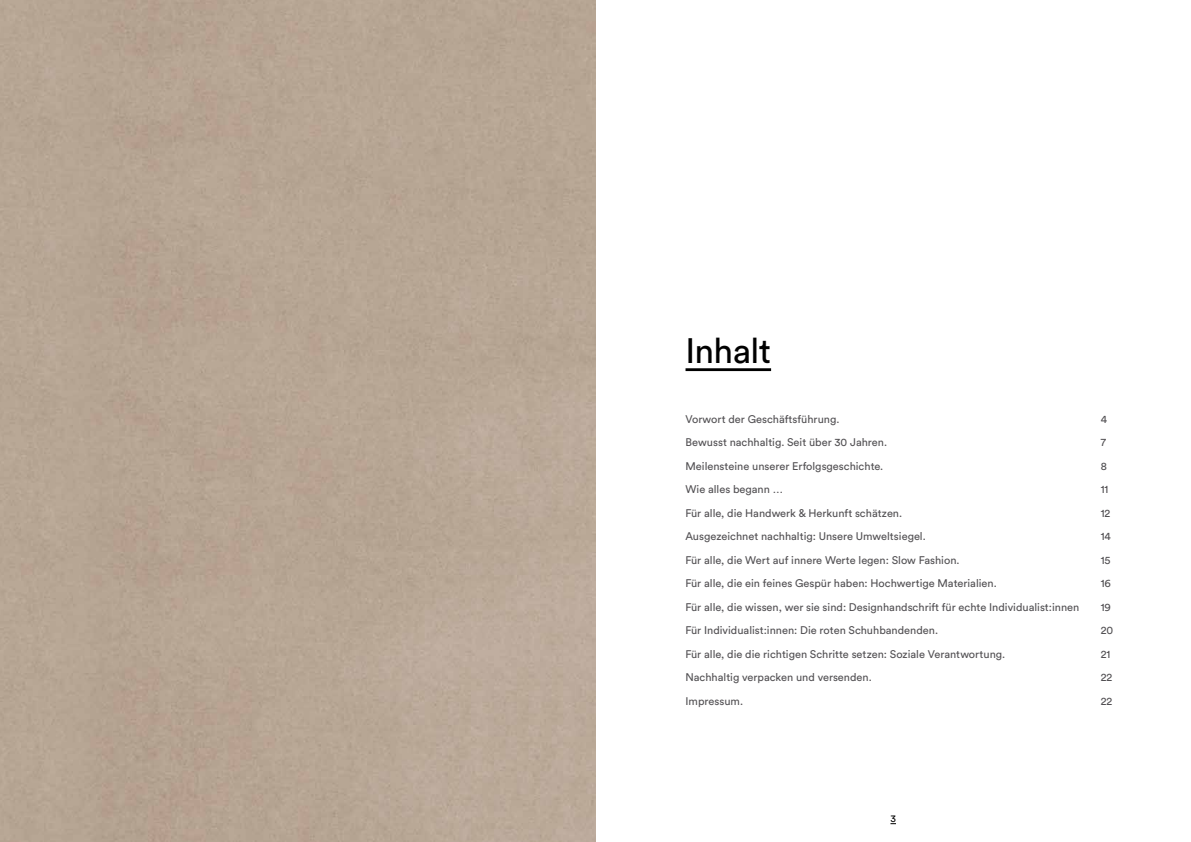
<style>
.page{position:relative;width:1191px;height:842px;background:#fff}
.page>*{position:absolute;margin:0;border:0;box-sizing:border-box;transform-origin:0 0}
.t1{font:35px "Circular Std";letter-spacing:-.02em;color:#000}
.t2{font:11px "Circular Std";color:#525053}
.t3{font:10px "Circular Std";color:#000}
</style>
<div class="page">
<hr style="left:685px;top:368px;width:86px;height:3px;background:#000">
<h1 class="t1" style="left:685px;top:329px;width:87px">Inhalt</h1>
<p class="t2" style="left:685px;top:412px;width:155px">Vorwort der Geschäftsführung.</p>
<p class="t2" style="left:1100px;top:412px;width:8px">4</p>
<p class="t2" style="left:685px;top:436px;width:203px">Bewusst nachhaltig. Seit über 30 Jahren.</p>
<p class="t2" style="left:1100px;top:436px;width:7px">7</p>
<p class="t2" style="left:685px;top:459px;width:199px">Meilensteine unserer Erfolgsgeschichte.</p>
<p class="t2" style="left:1100px;top:459px;width:8px">8</p>
<p class="t2" style="left:685px;top:483px;width:99px">Wie alles begann …</p>
<p class="t2" style="left:1100px;top:483px;width:9px">11</p>
<p class="t2" style="left:685px;top:506px;width:218px">Für alle, die Handwerk &amp; Herkunft schätzen.</p>
<p class="t2" style="left:1100px;top:506px;width:11px">12</p>
<p class="t2" style="left:685px;top:530px;width:242px">Ausgezeichnet nachhaltig: Unsere Umweltsiegel.</p>
<p class="t2" style="left:1100px;top:530px;width:12px">14</p>
<p class="t2" style="left:685px;top:553px;width:275px">Für alle, die Wert auf innere Werte legen: Slow Fashion.</p>
<p class="t2" style="left:1100px;top:553px;width:11px">15</p>
<p class="t2" style="left:685px;top:577px;width:313px">Für alle, die ein feines Gespür haben: Hochwertige Materialien.</p>
<p class="t2" style="left:1100px;top:577px;width:12px">16</p>
<p class="t2" style="left:685px;top:600px;width:395px">Für alle, die wissen, wer sie sind: Designhandschrift für echte Individualist:innen</p>
<p class="t2" style="left:1100px;top:600px;width:12px">19</p>
<p class="t2" style="left:685px;top:624px;width:254px">Für Individualist:innen: Die roten Schuhbandenden.</p>
<p class="t2" style="left:1100px;top:624px;width:14px">20</p>
<p class="t2" style="left:685px;top:647px;width:321px">Für alle, die die richtigen Schritte setzen: Soziale Verantwortung.</p>
<p class="t2" style="left:1100px;top:647px;width:11px">21</p>
<p class="t2" style="left:685px;top:671px;width:188px">Nachhaltig verpacken und versenden.</p>
<p class="t2" style="left:1100px;top:671px;width:13px">22</p>
<p class="t2" style="left:685px;top:694px;width:59px">Impressum.</p>
<p class="t2" style="left:1100px;top:694px;width:13px">22</p>
<p class="t3" style="left:890px;top:812px;width:7px">3</p>
</div>
